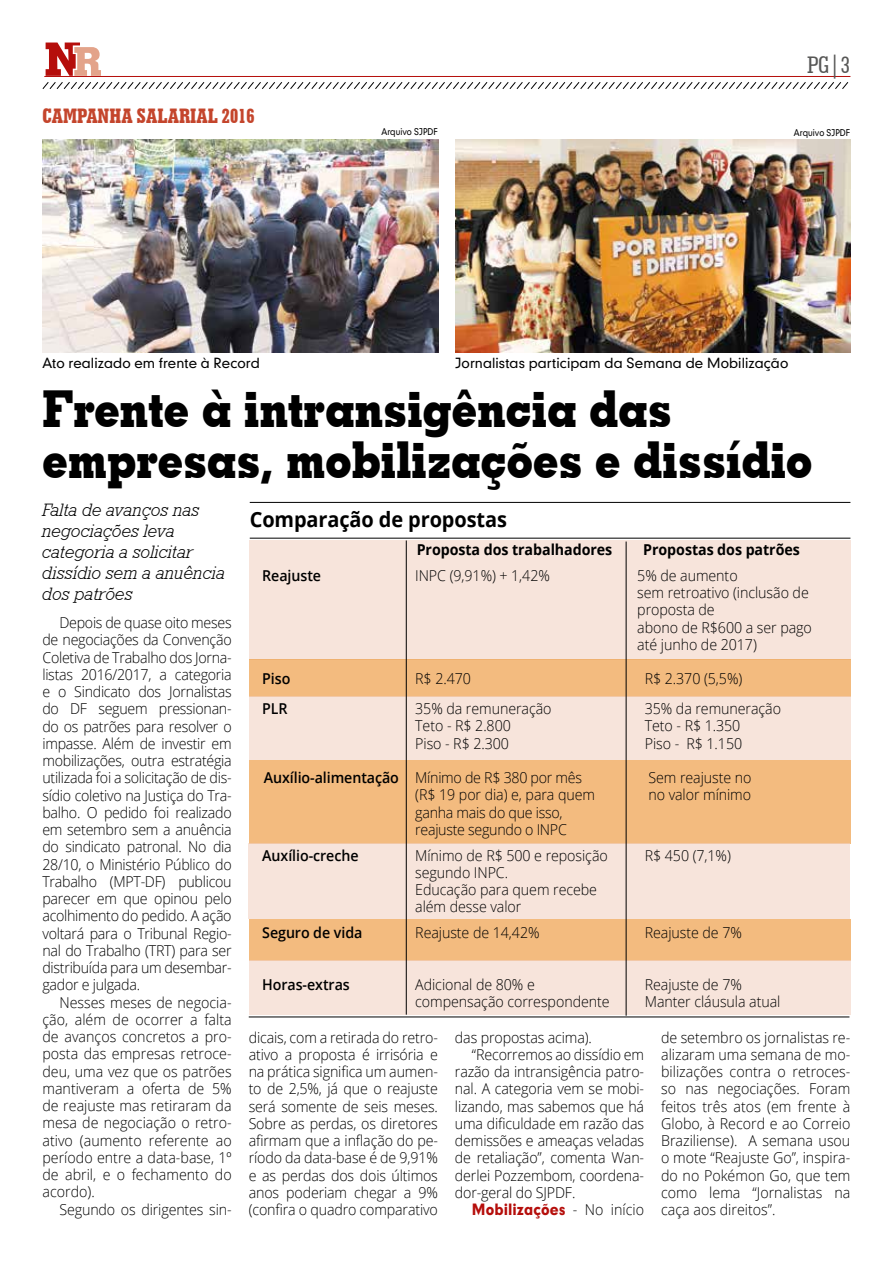
<style>
.page{position:relative;width:893px;height:1263px;background:#fff}
.page>*{position:absolute;margin:0;border:0;box-sizing:border-box;transform-origin:0 0}
.t1{font:700 51px/51px "Geometric Slab 703 BT Xtra";color:#000;scale:.9 1}
.t2{font:500 condensed 24px "Geometric Slab 703 BT";color:#575756}
.t3{font:700 21px "Open Sans";letter-spacing:-.005em;color:#000;scale:.95 1}
.t4{font:21px "Geometric Slab 703 BT Xtra Bold Cond";color:#c4452c}
.t5{font:18px/21px "Geometric Slab 712 BT Light Italic A";color:#000}
.t6{font:300 15px/17.2px "Open Sans";letter-spacing:-.005em;color:#000;text-align:justify;scale:.95 1}
.t7{font:600 15px "Open Sans";letter-spacing:-.005em;color:#000;scale:.95 1}
.t8{font:700 15px "Open Sans";letter-spacing:-.005em;color:#000;scale:.95 1}
.t9{font:900 15px "Geometrix";color:#b50e0b;scale:.9 1}
.t10{font:13.5px "Geometrix";letter-spacing:.005em;color:#000}
.t11{font:9px "Geometrix";color:#000;scale:.9 1}
.s1{font-weight:300}
.s2{font-family:"Open Sans";font-weight:300;color:#000}
</style>
<div class="page">
<svg style="left:43px;top:43px;width:806px;height:46px"></svg>
<hr style="left:44px;top:76px;width:806px;height:1px;background:#b50e0b">
<img style="left:455px;top:140px;width:396px;height:213px">
<div style="left:249px;top:540px;width:601px;height:119px;background:#f7e4db"></div>
<div style="left:249px;top:659px;width:601px;height:38px;background:#f3bb7f"></div>
<div style="left:249px;top:697px;width:601px;height:63px;background:#f7e4db"></div>
<div style="left:249px;top:760px;width:601px;height:83px;background:#f3bb7f"></div>
<div style="left:249px;top:843px;width:601px;height:76px;background:#f7e4db"></div>
<div style="left:249px;top:919px;width:601px;height:41px;background:#f3bb7f"></div>
<div style="left:249px;top:960px;width:601px;height:55px;background:#f7e4db"></div>
<hr style="left:250px;top:502px;width:600px;height:1px;background:#000">
<hr style="left:250px;top:538px;width:600px;height:1px;background:#000">
<hr style="left:249px;top:1017px;width:600px;height:1px;background:#000">
<hr style="left:406px;top:540px;width:1px;height:475px;background:#000">
<hr style="left:626px;top:541px;width:1px;height:475px;background:#000">
<img style="left:43px;top:140px;width:395px;height:213px">
<h3 class="t4" style="left:43px;top:102px;width:214px">CAMPANHA SALARIAL 2016</h3>
<p class="t10" style="left:42px;top:354px;width:219px">Ato realizado em frente à Record</p>
<h2 class="t2" style="left:807px;top:50px;width:45px">PG|3</h2>
<p class="t11" style="left:382px;top:125px;width:64px">Arquivo SJPDF</p>
<p class="t11" style="left:794px;top:127px;width:64px">Arquivo SJPDF</p>
<p class="t10" style="left:455px;top:354px;width:335px">Jornalistas participam da Semana de Mobilização</p>
<h1 class="t1" style="left:42px;top:383px;width:857px">Frente à intransigência das empresas, mobilizações e dissídio</h1>
<p class="t5" style="left:42px;top:499px;width:185px">Falta de avanços nas negociações leva categoria a solicitar dissídio sem a anuência dos patrões</p>
<h3 class="t3" style="left:250px;top:504px;width:272px">Comparação de propostas</h3>
<p class="t8" style="left:417px;top:539px;width:207px">Proposta dos trabalhadores</p>
<p class="t8" style="left:643px;top:539px;width:166px">Propostas dos patrões</p>
<p class="t7" style="left:262px;top:565px;width:63px">Reajuste</p>
<p class="t6" style="left:415px;top:566px;width:143px">INPC (9,91%) + 1,42%</p>
<p class="t6" style="left:637px;top:566px;width:185px;text-align:left">5% de aumento<br>sem retroativo (inclusão de proposta de<br>abono de R$600 a ser pago até junho de 2017)</p>
<p class="t7" style="left:262px;top:668px;width:31px">Piso</p>
<p class="t6" style="left:415px;top:670px;width:60px">R$ 2.470</p>
<p class="t6" style="left:645px;top:670px;width:104px">R$ 2.370 (5,5%)</p>
<p class="t7" style="left:262px;top:698px;width:28px">PLR</p>
<p class="t6" style="left:415px;top:700px;width:145px">35% da remuneração</p>
<p class="t6" style="left:645px;top:700px;width:145px">35% da remuneração</p>
<p class="t6" style="left:415px;top:717px;width:102px">Teto - R$ 2.800</p>
<p class="t6" style="left:645px;top:717px;width:102px">Teto - R$ 1.350</p>
<p class="t6" style="left:415px;top:734px;width:100px">Piso - R$ 2.300</p>
<p class="t6" style="left:645px;top:734px;width:104px">Piso - R$ 1.150</p>
<p class="t7" style="left:264px;top:767px;width:337px">Auxílio-alimentação <span class="s1">Mínimo de R$ 380 por mês</span></p>
<p class="t6" style="left:648px;top:769px;width:110px">Sem reajuste no</p>
<p class="t6" style="left:415px;top:786px;width:191px">(R$ 19 por dia) e, para quem</p>
<p class="t6" style="left:648px;top:786px;width:110px">no valor mínimo</p>
<p class="t6" style="left:415px;top:803px;width:161px">ganha mais do que isso, reajuste segundo o INPC</p>
<p class="t7" style="left:262px;top:845px;width:103px">Auxílio-creche</p>
<p class="t6" style="left:415px;top:846px;width:204px">Mínimo de R$ 500 e reposição</p>
<p class="t6" style="left:645px;top:846px;width:92px">R$ 450 (7,1%)</p>
<p class="t6" style="left:415px;top:863px;width:193px;text-align:left">segundo INPC.<br>Educação para quem recebe além desse valor</p>
<p class="t7" style="left:262px;top:922px;width:107px">Seguro de vida</p>
<p class="t6" style="left:415px;top:924px;width:132px">Reajuste de 14,42%</p>
<p class="t6" style="left:645px;top:924px;width:104px">Reajuste de 7%</p>
<p class="t7" style="left:262px;top:974px;width:94px">Horas-extras</p>
<p class="t6" style="left:415px;top:975px;width:127px">Adicional de 80% e</p>
<p class="t6" style="left:645px;top:975px;width:104px">Reajuste de 7%</p>
<p class="t6" style="left:415px;top:992px;width:206px">compensação correspondente</p>
<p class="t6" style="left:645px;top:992px;width:144px">Manter cláusula atual</p>
<p class="t6" style="left:42px;top:614px;width:201px;text-indent:17px">Depois de quase oito meses de negociações da Convenção Coletiva de Trabalho dos Jorna&shy;listas 2016/2017, a categoria e o Sindicato dos Jornalistas do DF seguem pressionan&shy;do os patrões para resolver o impasse. Além de investir em mobilizações, outra estratégia utilizada foi a solicitação de dis&shy;sídio coletivo na Justiça do Tra&shy;balho. O pedido foi realizado em setembro sem a anuência do sindicato patronal. No dia 28/10, o Ministério Público do Trabalho (MPT-DF) publicou parecer em que opinou pelo acolhimento do pedido. A ação voltará para o Tribunal Regio&shy;nal do Trabalho (TRT) para ser distribuída para um desembar&shy;gador e julgada.</p>
<p class="t6" style="left:42px;top:993px;width:201px;text-indent:17px">Nesses meses de negocia&shy;ção, além de ocorrer a falta de avanços concretos a pro&shy;posta das empresas retroce&shy;deu, uma vez que os patrões mantiveram a oferta de 5% de reajuste mas retiraram da mesa de negociação o retro&shy;ativo (aumento referente ao período entre a data-base, 1º de abril, e o fechamento do acordo).</p>
<p class="t6" style="left:59px;top:1200px;width:183px">Segundo os dirigentes sin-</p>
<p class="t6" style="left:249px;top:1028px;width:201px">dicais, com a retirada do retro&shy;ativo a proposta é irrisória e na prática significa um aumen&shy;to de 2,5%, já que o reajuste será somente de seis meses.<br>Sobre as perdas, os diretores afirmam que a inflação do pe&shy;ríodo da data-base é de 9,91% e as perdas dos dois últimos anos poderiam chegar a 9% (confira o quadro comparativo</p>
<p class="t6" style="left:455px;top:1028px;width:146px">das propostas acima).</p>
<p class="t6" style="left:661px;top:1028px;width:201px">de setembro os jornalistas re&shy;alizaram uma semana de mo&shy;bilizações contra o retroces&shy;so nas negociações. Foram feitos três atos (em frente à Globo, à Record e ao Correio Braziliense). A semana usou o mote “Reajuste Go”, inspira&shy;do no Pokémon Go, que tem como lema “Jornalistas na caça aos direitos”.</p>
<p class="t6" style="left:472px;top:1045px;width:183px">“Recorremos ao dissídio em</p>
<p class="t6" style="left:455px;top:1063px;width:201px">razão da intransigência patro-</p>
<p class="t6" style="left:455px;top:1080px;width:201px">nal. A categoria vem se mobi-</p>
<p class="t6" style="left:455px;top:1097px;width:201px">lizando, mas sabemos que há</p>
<p class="t6" style="left:455px;top:1114px;width:201px">uma dificuldade em razão das</p>
<p class="t6" style="left:455px;top:1132px;width:201px">demissões e ameaças veladas</p>
<p class="t6" style="left:455px;top:1149px;width:201px">de retaliação”, comenta Wan-</p>
<p class="t6" style="left:455px;top:1166px;width:201px">derlei Pozzembom, coordena-</p>
<p class="t6" style="left:455px;top:1183px;width:128px">dor-geral do SJPDF.</p>
<p class="t9" style="left:472px;top:1199px;width:193px">Mobilizações <span class="s2">- No início</span></p>
</div>
